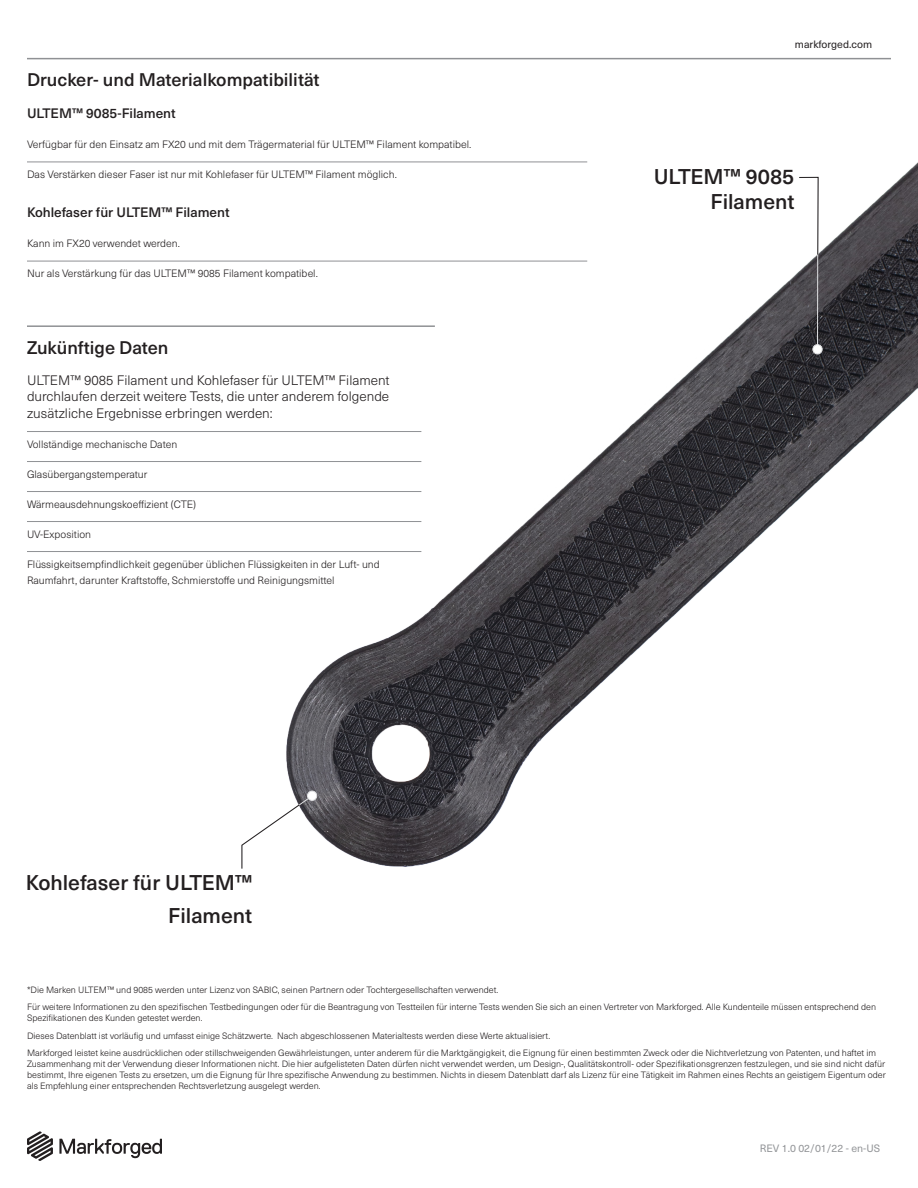
<style>
.page{position:relative;width:918px;height:1188px;background:#fff}
.page>*{position:absolute;margin:0;border:0;box-sizing:border-box;transform-origin:0 0}
.Headline{font:500 21px/25.2px "Neue Haas Unica W1 G";color:#231f20;text-align:right}
.Section_Header{font:500 18px "Neue Haas Unica W1 G";color:#231f20}
.Body{font:300 13.5px/16.5px "Neue Haas Unica W1 G";color:#231f20;text-align:justify}
.Subhead{font:500 13.5px "Neue Haas Unica W1 G";color:#231f20}
.bullets{font:300 10.5px/16.5px "Neue Haas Unica W1 G";color:#231f20}
._1st_bullet{font:300 10.5px "Neue Haas Unica W1 G";color:#231f20}
.t1{font:10.5px "Neue Haas Unica W1 G";color:#939598}
.t2{font:10.5px "Neue Haas Unica W1 G";color:#231f20}
.Table_body{font:300 9px/10.8px "Neue Haas Unica W1 G";color:#231f20}
.Body-2{font:300 9px "Neue Haas Unica W1 G";color:#231f20}
</style>
<div class="page">
<img style="left:96px;top:57px;width:822px;height:810px">
<svg style="left:27px;top:1131px;width:135px;height:30px"></svg>
<hr style="left:27px;top:58px;width:864px;height:1px;background:#8f9194">
<hr style="left:27px;top:162px;width:560px;height:1px;background:#8f9194">
<hr style="left:27px;top:261px;width:560px;height:1px;background:#8f9194">
<hr style="left:27px;top:431px;width:394px;height:1px;background:#8f9194">
<hr style="left:27px;top:461px;width:394px;height:1px;background:#8f9194">
<hr style="left:27px;top:491px;width:394px;height:1px;background:#8f9194">
<hr style="left:27px;top:521px;width:394px;height:1px;background:#8f9194">
<hr style="left:27px;top:551px;width:394px;height:1px;background:#8f9194">
<hr style="left:27px;top:325px;width:408px;height:2px;background:#8f9194">
<div style="left:813px;top:345px;width:9px;height:9px;background:#fff;border-radius:50%"></div>
<div style="left:812px;top:344px;width:11px;height:10px;border:1px solid #e0e1e3;border-radius:50%"></div>
<svg style="left:798px;top:177px;width:21px;height:174px"></svg>
<div style="left:307px;top:791px;width:10px;height:9px;background:#fff;border-radius:50%"></div>
<div style="left:307px;top:791px;width:10px;height:10px;border:1px solid #e0e1e3;border-radius:50%"></div>
<svg style="left:241px;top:795px;width:72px;height:74px"></svg>
<p class="Section_Header" style="left:27px;top:66px;width:294px">Drucker- und Materialkompatibilität</p>
<p class="Subhead" style="left:27px;top:103px;width:150px">ULTEM™ 9085-Filament</p>
<p class="_1st_bullet" style="left:27px;top:137px;width:446px">Verfügbar für den Einsatz am FX20 und mit dem Trägermaterial für ULTEM™ Filament kompatibel.</p>
<p class="bullets" style="left:27px;top:166px;width:371px">Das Verstärken dieser Faser ist nur mit Kohlefaser für ULTEM™ Filament möglich.</p>
<p class="Subhead" style="left:27px;top:203px;width:204px">Kohlefaser für ULTEM™ Filament</p>
<p class="_1st_bullet" style="left:27px;top:236px;width:155px">Kann im FX20 verwendet werden.</p>
<p class="bullets" style="left:27px;top:265px;width:292px">Nur als Verstärkung für das ULTEM™ 9085 Filament kompatibel.</p>
<p class="Section_Header" style="left:27px;top:334px;width:143px">Zukünftige Daten</p>
<p class="Body" style="left:27px;top:371px;width:364px">ULTEM™ 9085 Filament und Kohlefaser für ULTEM™ Filament durchlaufen derzeit weitere Tests, die unter anderem folgende zusätzliche Ergebnisse erbringen werden:</p>
<p class="bullets" style="left:27px;top:435px;width:152px">Vollständige mechanische Daten</p>
<p class="bullets" style="left:27px;top:465px;width:122px">Glasübergangstemperatur</p>
<p class="bullets" style="left:27px;top:495px;width:170px">Wärmeausdehnungskoeffizient (CTE)</p>
<p class="bullets" style="left:27px;top:525px;width:66px">UV-Exposition</p>
<p class="bullets" style="left:27px;top:555px;width:354px">Flüssigkeitsempfindlichkeit gegenüber üblichen Flüssigkeiten in der Luft- und<br>Raumfahrt, darunter Kraftstoffe, Schmierstoffe und Reinigungsmittel</p>
<p class="Headline" style="left:26px;top:865px;width:228px;line-height:33px">Kohlefaser für ULTEM™<br>Filament</p>
<p class="t2" style="left:795px;top:36px;width:79px">markforged.com</p>
<p class="Headline" style="left:654px;top:163px;width:142px">ULTEM™ 9085<br>Filament</p>
<p class="Body-2" style="left:27px;top:983px;width:473px">*Die Marken ULTEM™ und 9085 werden unter Lizenz von SABIC, seinen Partnern oder Tochtergesellschaften verwendet.</p>
<p class="Table_body" style="left:27px;top:1001px;width:851px">Für weitere Informationen zu den spezifischen Testbedingungen oder für die Beantragung von Testteilen für interne Tests wenden Sie sich an einen Vertreter von Markforged. Alle Kundenteile müssen entsprechend den<br>Spezifikationen des Kunden getestet werden.</p>
<p class="Table_body" style="left:27px;top:1030px;width:525px">Dieses Datenblatt ist vorläufig und umfasst einige Schätzwerte. Nach abgeschlossenen Materialtests werden diese Werte aktualisiert.</p>
<p class="Table_body" style="left:27px;top:1047px;width:860px">Markforged leistet keine ausdrücklichen oder stillschweigenden Gewährleistungen, unter anderem für die Marktgängigkeit, die Eignung für einen bestimmten Zweck oder die Nichtverletzung von Patenten, und haftet im Zusammenhang mit der Verwendung dieser Informationen nicht. Die hier aufgelisteten Daten dürfen nicht verwendet werden, um Design-, Qualitätskontroll- oder Spezifikationsgrenzen festzulegen, und sie sind nicht dafür bestimmt, Ihre eigenen Tests zu ersetzen, um die Eignung für Ihre spezifische Anwendung zu bestimmen. Nichts in diesem Datenblatt darf als Lizenz für eine Tätigkeit im Rahmen eines Rechts an geistigem Eigentum oder als Empfehlung einer entsprechenden Rechtsverletzung ausgelegt werden.</p>
<p class="t1" style="left:760px;top:1140px;width:122px">REV 1.0 02/01/22 - en-US</p>
</div>
